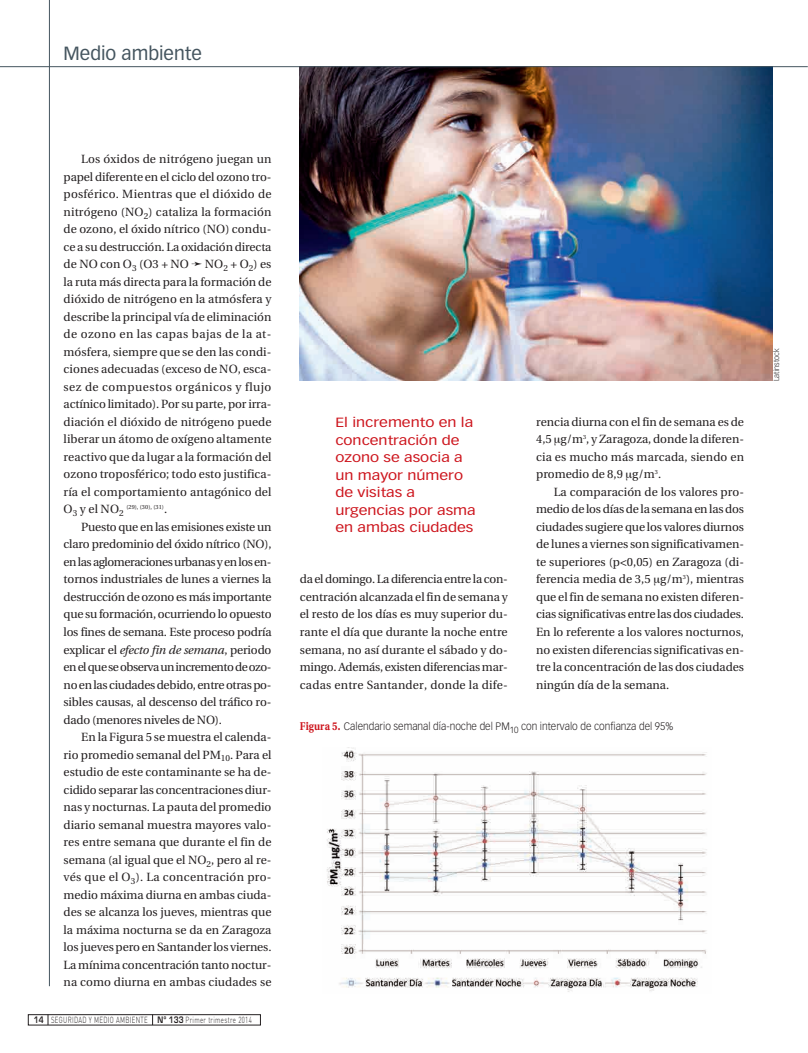
<style>
.page{position:relative;width:808px;height:1053px;background:#fff}
.page>*{position:absolute;margin:0;border:0;box-sizing:border-box;transform-origin:0 0}
.t1{font:18.75px "Vectora LT";color:#45555f}
.t2{font:13.12px/17.5px "Vectora LT";color:#cd151d;scale:1.2 1}
.t3{font:11.88px/17.5px "Utopia";color:#231f20;text-align:justify}
.t4{font:300 10.62px "Vectora LT";color:#231f20;scale:.95 1}
.t5{font:300 8.75px "DIN";letter-spacing:.05em;color:#231f20;scale:.7 1}
.t6{font:300 7.5px "Vectora LT";color:#231f20}
.t7{font:6px "Utopia";color:#231f20}
.s1{font-size:11.88px}
.s2{font-style:italic}
.s3{font-family:"Eurostile";font-weight:600}
.s4{font-family:"Utopia";font-weight:700;font-size:11.25px;color:#cd151d}
</style>
<div class="page">
<div style="left:28px;top:1014px;width:233px;height:11px;border:1px solid #231f20"></div>
<hr style="left:49px;top:0;width:1px;height:986px;background:#45555f">
<img style="left:300px;top:67px;width:472px;height:313px">
<hr style="left:0;top:66px;width:808px;height:1px;background:#45555f">
<img style="left:327px;top:747px;width:380px;height:245px">
<h1 class="t1" style="left:64px;top:46px;width:140px">Medio ambiente</h1>
<p class="t3" style="left:64px;top:151px;width:209px;text-indent:18px">Los óxidos de nitrógeno juegan un papel diferente en el ciclo del ozono tro&shy;posférico. Mientras que el dióxido de nitrógeno (NO<sub>2</sub>) cataliza la formación de ozono, el óxido nítrico (NO) condu&shy;ce a su destrucción. La oxidación directa de NO con O<sub>3</sub> (O3 + NO ➛ NO<sub>2</sub> + O<sub>2</sub>) es la ruta más directa para la formación de dióxido de nitrógeno en la atmósfera y describe la principal vía de eliminación de ozono en las capas bajas de la at&shy;mósfera, siempre que se den las condi&shy;ciones adecuadas (exceso de NO, esca&shy;sez de compuestos orgánicos y flujo actínico limitado). Por su parte, por irra&shy;diación el dióxido de nitrógeno puede liberar un átomo de oxígeno altamente reactivo que da lugar a la formación del ozono troposférico; todo esto justifica&shy;ría el comportamiento antagónico del O<sub>3</sub> y el NO<sub>2</sub></p>
<p class="t7" style="left:126px;top:504px;width:42px">(29), (30), (31)<span class="s1">.</span></p>
<p class="t3" style="left:64px;top:519px;width:209px;text-indent:18px">Puesto que en las emisiones existe un claro predominio del óxido nítrico (NO), en las aglomeraciones urbanas y en los en&shy;tornos industriales de lunes a viernes la destrucción de ozono es más importante que su formación, ocurriendo lo opuesto los fines de semana. Este proceso podría explicar el <span class="s2">efecto fin de semana</span>, periodo en el que se observa un incremento de ozo&shy;no en las ciudades debido, entre otras po&shy;sibles causas, al descenso del tráfico ro&shy;dado (menores niveles de NO).</p>
<p class="t3" style="left:64px;top:729px;width:209px;text-indent:18px">En la Figura 5 se muestra el calenda&shy;rio promedio semanal del PM<sub>10</sub>. Para el estudio de este contaminante se ha de&shy;cidido separar las concentraciones diur&shy;nas y nocturnas. La pauta del promedio diario semanal muestra mayores valo&shy;res entre semana que durante el fin de semana (al igual que el NO<sub>2</sub>, pero al re&shy;vés que el O<sub>3</sub>). La concentración pro&shy;medio máxima diurna en ambas ciuda&shy;des se alcanza los jueves, mientras que la máxima nocturna se da en Zaragoza los jueves pero en Santander los viernes.<br>La mínima concentración tanto noctur&shy;na como diurna en ambas ciudades se</p>
<p class="t5" style="left:34px;top:1016px;width:313px"><span class="s3">14</span> SEGURIDAD Y MEDIO AMBIENTE <span class="s3">Nº 133</span> Primer trimestre 2014</p>
<p class="t2" style="left:335px;top:414px;width:118px">El incremento en la concentración de ozono se asocia a un mayor número de visitas a urgencias por asma en ambas ciudades</p>
<p class="t3" style="left:300px;top:571px;width:209px">da el domingo. La diferencia entre la con&shy;centración alcanzada el fin de semana y el resto de los días es muy superior du&shy;rante el día que durante la noche entre semana, no así durante el sábado y do&shy;mingo. Además, existen diferencias mar&shy;cadas entre Santander, donde la dife-</p>
<p class="t3" style="left:536px;top:414px;width:209px">rencia diurna con el fin de semana es de 4,5 g/m<sup>3</sup>, y Zaragoza, donde la diferen&shy;cia es mucho más marcada, siendo en promedio de 8,9 g/m<sup>3</sup>.</p>
<p class="t3" style="left:536px;top:484px;width:209px;text-indent:18px">La comparación de los valores pro&shy;medio de los días de la semana en las dos ciudades sugiere que los valores diurnos de lunes a viernes son significativamen&shy;te superiores (p&lt;0,05) en Zaragoza (di&shy;ferencia media de 3,5 g/m<sup>3</sup>), mientras que el fin de semana no existen diferen&shy;cias significativas entre las dos ciudades.<br>En lo referente a los valores nocturnos, no existen diferencias significativas en&shy;tre la concentración de las dos ciudades ningún día de la semana.</p>
<p class="t4" style="left:300px;top:722px;width:395px"><span class="s4">Figura 5.</span> Calendario semanal día-noche del PM<sub>10</sub> con intervalo de confianza del 95%</p>
<p class="t6" style="left:773px;top:381px;width:34px;rotate:-90deg">Latinstock</p>
</div>
